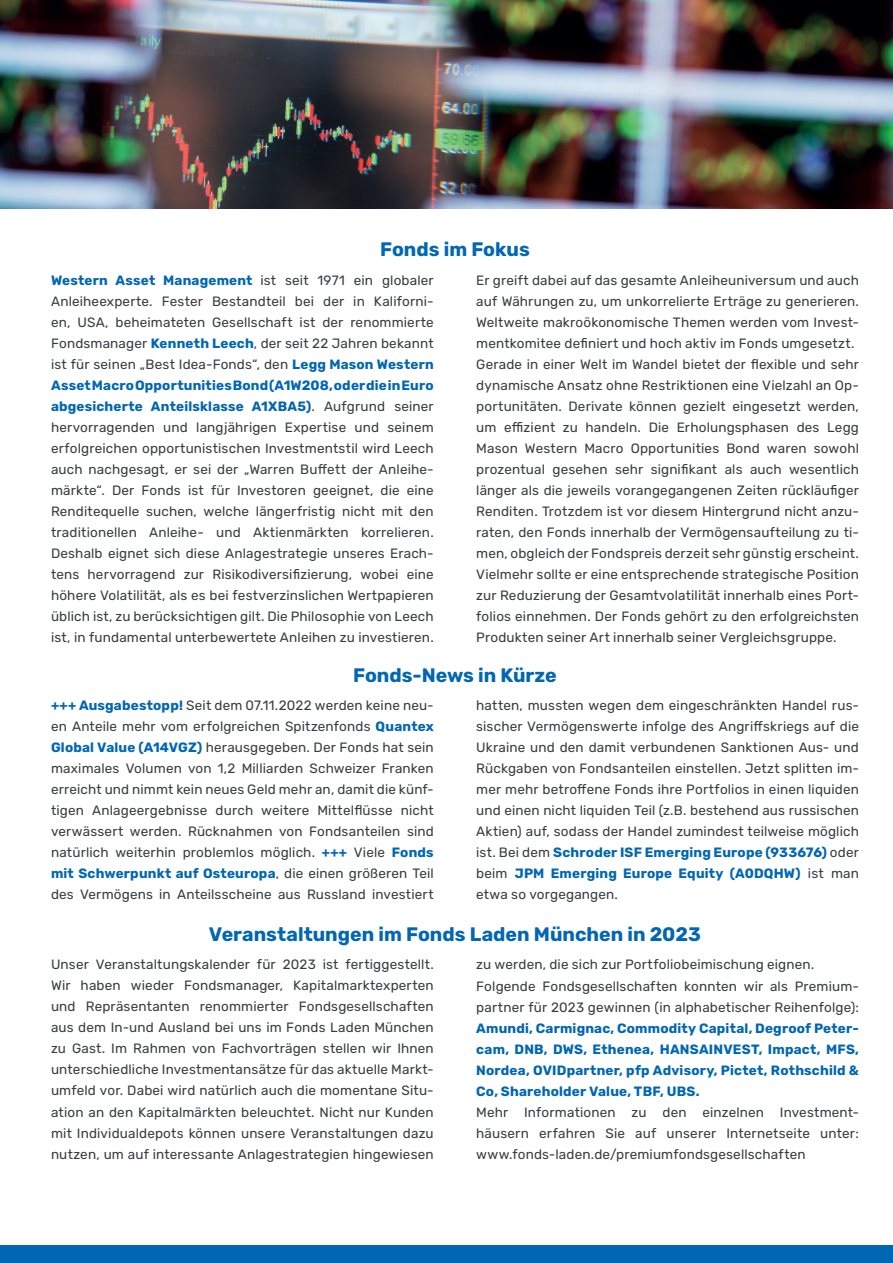
<style>
.page{position:relative;width:893px;height:1263px;background:#fff}
.page>*{position:absolute;margin:0;border:0;box-sizing:border-box;transform-origin:0 0}
.t1{font:700 19.5px "Rubik";color:#0166b3}
.t2{font:13.5px/21px "Rubik";letter-spacing:.01em;color:#393d41;text-align:justify}
.t3{font:700 13.5px/21px "Rubik";letter-spacing:.015em;color:#0166b3;text-align:justify}
.s1{font-weight:700;color:#0166b3}
</style>
<div class="page">
<div style="left:0;top:1246px;width:893px;height:17px;background:#0166b3"></div>
<img style="left:0;top:0;width:893px;height:208px">
<h1 class="t1" style="left:380px;top:239px;width:151px">Fonds im Fokus</h1>
<p class="t2" style="left:51px;top:270px;width:384px"><span class="s1">Western Asset Management</span> ist seit 1971 ein globaler Anleiheexperte. Fester Bestandteil bei der in Kaliforni&shy;en, USA, beheimateten Gesellschaft ist der renommierte Fondsmanager <span class="s1">Kenneth Leech</span>, der seit 22 Jahren bekannt ist für seinen „Best Idea-Fonds“, den <span class="s1">Legg Mason Western Asset Macro Opportunities Bond (A1W208, oder die in Euro abgesicherte Anteilsklasse A1XBA5)</span>. Aufgrund seiner hervorragenden und langjährigen Expertise und seinem erfolgreichen opportunistischen Investmentstil wird Leech auch nachgesagt, er sei der „Warren Buffett der Anleihe&shy;märkte“. Der Fonds ist für Investoren geeignet, die eine Renditequelle suchen, welche längerfristig nicht mit den traditionellen Anleihe- und Aktienmärkten korrelieren.<br>Deshalb eignet sich diese Anlagestrategie unseres Erach&shy;tens hervorragend zur Risikodiversifizierung, wobei eine höhere Volatilität, als es bei festverzinslichen Wertpapieren üblich ist, zu berücksichtigen gilt. Die Philosophie von Leech ist, in fundamental unterbewertete Anleihen zu investieren.</p>
<p class="t2" style="left:476px;top:270px;width:384px;text-align:left">Er greift dabei auf das gesamte Anleiheuniversum und auch auf Währungen zu, um unkorrelierte Erträge zu generieren.<br>Weltweite makroökonomische Themen werden vom Invest&shy;mentkomitee definiert und hoch aktiv im Fonds umgesetzt.<br>Gerade in einer Welt im Wandel bietet der flexible und sehr dynamische Ansatz ohne Restriktionen eine Vielzahl an Op&shy;portunitäten. Derivate können gezielt eingesetzt werden, um effizient zu handeln. Die Erholungsphasen des Legg Mason Western Macro Opportunities Bond waren sowohl prozentual gesehen sehr signifikant als auch wesentlich länger als die jeweils vorangegangenen Zeiten rückläufiger Renditen. Trotzdem ist vor diesem Hintergrund nicht anzu&shy;raten, den Fonds innerhalb der Vermögensaufteilung zu ti&shy;men, obgleich der Fondspreis derzeit sehr günstig erscheint.<br>Vielmehr sollte er eine entsprechende strategische Position zur Reduzierung der Gesamtvolatilität innerhalb eines Port&shy;folios einnehmen. Der Fonds gehört zu den erfolgreichsten Produkten seiner Art innerhalb seiner Vergleichsgruppe.</p>
<h1 class="t1" style="left:353px;top:664px;width:205px">Fonds-News in Kürze</h1>
<p class="t2" style="left:51px;top:695px;width:384px"><span class="s1">+++ Ausgabestopp!</span> Seit dem 07.11.2022 werden keine neu&shy;en Anteile mehr vom erfolgreichen Spitzenfonds <span class="s1">Quantex Global Value (A14VGZ)</span> herausgegeben. Der Fonds hat sein maximales Volumen von 1,2 Milliarden Schweizer Franken erreicht und nimmt kein neues Geld mehr an, damit die künf&shy;tigen Anlageergebnisse durch weitere Mittelflüsse nicht verwässert werden. Rücknahmen von Fondsanteilen sind natürlich weiterhin problemlos möglich. <span class="s1">+++</span> Viele <span class="s1">Fonds mit Schwerpunkt auf Osteuropa</span>, die einen größeren Teil des Vermögens in Anteilsscheine aus Russland investiert</p>
<p class="t2" style="left:476px;top:695px;width:384px">hatten, mussten wegen dem eingeschränkten Handel rus&shy;sischer Vermögenswerte infolge des Angriffskriegs auf die Ukraine und den damit verbundenen Sanktionen Aus- und Rückgaben von Fondsanteilen einstellen. Jetzt splitten im&shy;mer mehr betroffene Fonds ihre Portfolios in einen liquiden und einen nicht liquiden Teil (z.B. bestehend aus russischen Aktien) auf, sodass der Handel zumindest teilweise möglich ist. Bei dem <span class="s1">Schroder ISF Emerging Europe (933676)</span> oder beim <span class="s1">JPM Emerging Europe Equity (A0DQHW)</span> ist man etwa so vorgegangen.</p>
<h1 class="t1" style="left:209px;top:923px;width:494px">Veranstaltungen im Fonds Laden München in 2023</h1>
<p class="t2" style="left:51px;top:954px;width:384px">Unser Veranstaltungskalender für 2023 ist fertiggestellt.<br>Wir haben wieder Fondsmanager, Kapitalmarktexperten und Repräsentanten renommierter Fondsgesellschaften aus dem In-und Ausland bei uns im Fonds Laden München zu Gast. Im Rahmen von Fachvorträgen stellen wir Ihnen unterschiedliche Investmentansätze für das aktuelle Markt&shy;umfeld vor. Dabei wird natürlich auch die momentane Situ&shy;ation an den Kapitalmärkten beleuchtet. Nicht nur Kunden mit Individualdepots können unsere Veranstaltungen dazu nutzen, um auf interessante Anlagestrategien hingewiesen</p>
<p class="t2" style="left:476px;top:955px;width:384px;text-align:left">zu werden, die sich zur Portfoliobeimischung eignen.<br>Folgende Fondsgesellschaften konnten wir als Premium&shy;partner für 2023 gewinnen (in alphabetischer Reihenfolge):</p>
<p class="t3" style="left:476px;top:1018px;width:384px">Amundi, Carmignac, Commodity Capital, Degroof Peter&shy;cam, DNB, DWS, Ethenea, HANSAINVEST, Impact, MFS, Nordea, OVIDpartner, pfp Advisory, Pictet, Rothschild &amp; Co, Shareholder Value, TBF, UBS.</p>
<p class="t2" style="left:476px;top:1102px;width:384px">Mehr Informationen zu den einzelnen Investment&shy;häusern erfahren Sie auf unserer Internetseite unter: www.fonds-laden.de/premiumfondsgesellschaften</p>
</div>
